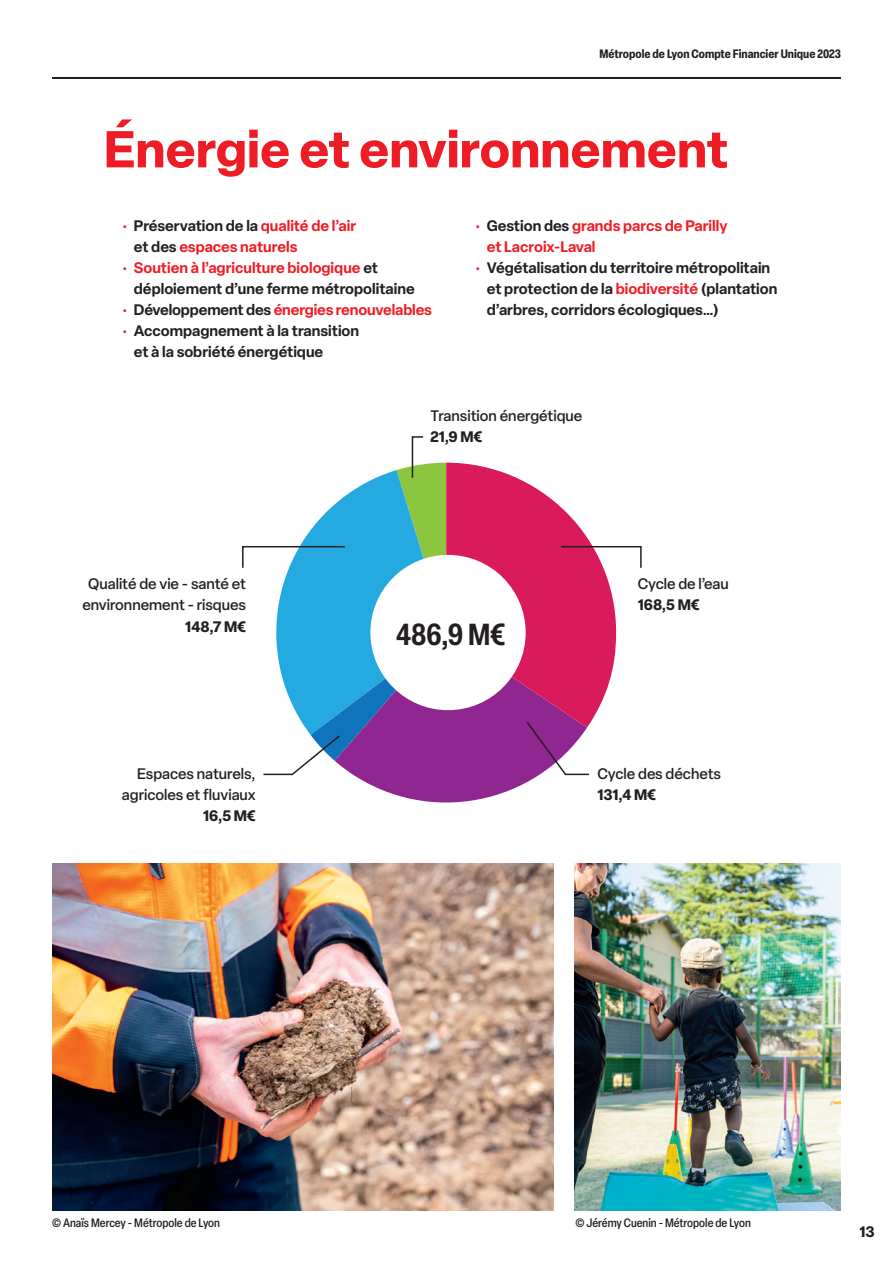
<style>
.page{position:relative;width:893px;height:1263px;background:#fff}
.page>*{position:absolute;margin:0;border:0;box-sizing:border-box;transform-origin:0 0}
.H1_-_Rouge{font:700 51px "Elza";color:#ee1c25}
.H3_-_Noir{font:600 condensed 30px "Elza";color:#231f20}
.t1{font:600 15px/21.1px "Elza";color:#231f20}
.t2{font:600 15px/21.1px "Elza";letter-spacing:-.01em;color:#ee1c25}
.Texte_courant_-_Noir{font:500 15px/21.1px "Elza";color:#231f20;text-align:right}
.Texte_courant_-_Noir-2{font:700 15px "Elza";color:#231f20}
.t3{font:700 15px "Elza Text";color:#231f20}
.Légende_Photo_-_Gauche{font:500 condensed 12px "Elza";color:#231f20}
.t4{font:700 condensed 12px "Elza";color:#231f20}
.s1{font-family:"Elza Text";font-weight:400}
.s2{color:#231f20}
.s3{font-family:"Elza Text";font-weight:400;color:#ee1c25}
.s4{color:#ee1c25}
</style>
<div class="page">
<hr style="left:52px;top:77px;width:789px;height:2px;background:#231f20">
<img style="left:575px;top:863px;width:266px;height:348px">
<img style="left:52px;top:863px;width:502px;height:348px">
<svg style="left:355px;top:776px;width:182px;height:27px;fill:#90268f"></svg>
<svg style="left:242px;top:436px;width:400px;height:340px"></svg>
<p class="t4" style="left:599px;top:45px;width:243px">Métropole de Lyon Compte Financier Unique 2023</p>
<p class="H1_-_Rouge" style="left:104px;top:113px;width:626px">Énergie et environnement</p>
<p class="t2" style="left:134px;top:214px;width:224px;text-indent:-13px"><span class="s1">•</span> <span class="s2">Préservation de la</span> qualité de l’air <span class="s2">et des</span> espaces naturels</p>
<p class="t1" style="left:134px;top:257px;width:282px;text-indent:-13px"><span class="s3">•</span> <span class="s4">Soutien à l’agriculture biologique</span> et déploiement d’une ferme métropolitaine</p>
<p class="t2" style="left:121px;top:299px;width:312px"><span class="s1">•</span> <span class="s2">Développement des</span> énergies renouvelables</p>
<p class="t1" style="left:134px;top:320px;width:227px;text-indent:-13px"><span class="s3">•</span> Accompagnement à la transition et à la sobriété énergétique</p>
<p class="t2" style="left:487px;top:214px;width:242px;text-indent:-13px"><span class="s1">•</span> <span class="s2">Gestion des</span> grands parcs de Parilly et Lacroix-Laval</p>
<p class="t1" style="left:487px;top:257px;width:292px;text-indent:-13px"><span class="s3">•</span> Végétalisation du territoire métropolitain et protection de la <span class="s4">biodiversité</span> (plantation d’arbres, corridors écologiques…)</p>
<p class="Texte_courant_-_Noir" style="left:82px;top:573px;width:165px;text-align:center">Qualité de vie - santé et environnement - risques</p>
<p class="Texte_courant_-_Noir-2" style="left:185px;top:615px;width:62px">148,7 M€</p>
<p class="Texte_courant_-_Noir" style="left:122px;top:763px;width:135px">Espaces naturels, agricoles et fluviaux</p>
<p class="Texte_courant_-_Noir-2" style="left:203px;top:805px;width:54px">16,5 M€</p>
<p class="Texte_courant_-_Noir" style="left:431px;top:404px;width:153px">Transition énergétique</p>
<p class="Texte_courant_-_Noir-2" style="left:431px;top:425px;width:53px">21,9 M€</p>
<p class="H3_-_Noir" style="left:396px;top:614px;width:111px">486,9 M€</p>
<p class="Texte_courant_-_Noir" style="left:638px;top:573px;width:93px">Cycle de l’eau</p>
<p class="Texte_courant_-_Noir-2" style="left:638px;top:594px;width:63px">168,5 M€</p>
<p class="Texte_courant_-_Noir" style="left:597px;top:763px;width:125px">Cycle des déchets</p>
<p class="Texte_courant_-_Noir-2" style="left:597px;top:784px;width:60px">131,4 M€</p>
<p class="Légende_Photo_-_Gauche" style="left:52px;top:1214px;width:169px">© Anaïs Mercey - Métropole de Lyon</p>
<p class="Légende_Photo_-_Gauche" style="left:575px;top:1214px;width:177px">© Jérémy Cuenin - Métropole de Lyon</p>
<p class="t3" style="left:859px;top:1220px;width:17px">13</p>
</div>
